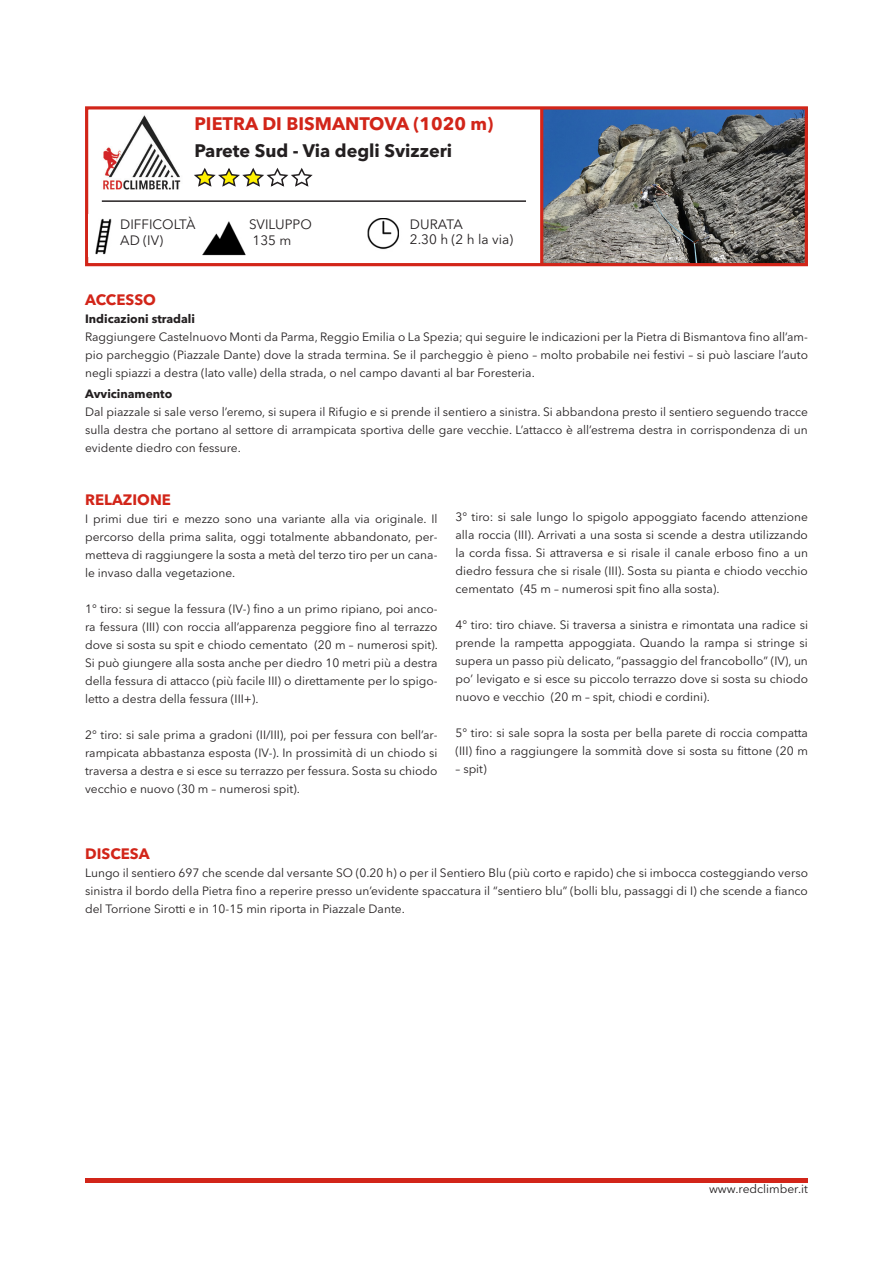
<style>
.page{position:relative;width:893px;height:1263px;background:#fff}
.page>*{position:absolute;margin:0;border:0;box-sizing:border-box;transform-origin:0 0}
.t1{font:700 18px "Avenir Next LT Pro";color:#231f20}
.t2{font:700 18px "Avenir Next LT Pro";color:#d22519}
.t3{font:700 15px "Avenir Next LT Pro";color:#d22519}
.t4{font:13.5px "Avenir Next LT Pro";color:#231f20}
.t5{font:12px/18px "Avenir Next LT Pro";color:#231f20;text-align:justify}
.t6{font:700 12px "Avenir Next LT Pro";color:#231f20}
</style>
<div class="page">
<img style="left:543px;top:110px;width:261px;height:152px">
<hr style="left:85px;top:1178px;width:723px;height:4px;background:#d22519">
<img style="left:103px;top:115px;width:78px;height:75px">
<div style="left:85px;top:106px;width:723px;height:160px;border:3px solid #d22519"></div>
<img style="left:95px;top:218px;width:17px;height:37px">
<img style="left:202px;top:221px;width:44px;height:35px">
<img style="left:367px;top:218px;width:32px;height:32px">
<svg style="left:194px;top:168px;width:119px;height:19px"></svg>
<hr style="left:540px;top:109px;width:3px;height:156px;background:#d22519">
<hr style="left:102px;top:200px;width:424px;height:2px;background:#231f20">
<p class="t2" style="left:194px;top:113px;width:300px">PIETRA DI BISMANTOVA (1020 m)</p>
<p class="t1" style="left:194px;top:140px;width:259px">Parete Sud - Via degli Svizzeri</p>
<p class="t4" style="left:120px;top:216px;width:77px">DIFFICOLTÀ</p>
<p class="t4" style="left:249px;top:216px;width:64px">SVILUPPO</p>
<p class="t4" style="left:410px;top:216px;width:54px">DURATA</p>
<p class="t4" style="left:120px;top:233px;width:45px">AD (IV)</p>
<p class="t4" style="left:253px;top:233px;width:40px">135 m</p>
<p class="t4" style="left:410px;top:231px;width:105px">2.30 h (2 h la via)</p>
<p class="t3" style="left:85px;top:290px;width:72px">ACCESSO</p>
<p class="t6" style="left:85px;top:311px;width:112px">Indicazioni stradali</p>
<p class="t5" style="left:85px;top:327px;width:724px">Raggiungere Castelnuovo Monti da Parma, Reggio Emilia o La Spezia; qui seguire le indicazioni per la Pietra di Bismantova fino all’am&shy;pio parcheggio (Piazzale Dante) dove la strada termina. Se il parcheggio è pieno – molto probabile nei festivi – si può lasciare l’auto negli spiazzi a destra (lato valle) della strada, o nel campo davanti al bar Foresteria.</p>
<p class="t6" style="left:85px;top:386px;width:89px">Avvicinamento</p>
<p class="t5" style="left:85px;top:402px;width:724px">Dal piazzale si sale verso l’eremo, si supera il Rifugio e si prende il sentiero a sinistra. Si abbandona presto il sentiero seguendo tracce sulla destra che portano al settore di arrampicata sportiva delle gare vecchie. L’attacco è all’estrema destra in corrispondenza di un evidente diedro con fessure.</p>
<p class="t3" style="left:85px;top:491px;width:87px">RELAZIONE</p>
<p class="t5" style="left:85px;top:510px;width:354px">I primi due tiri e mezzo sono una variante alla via originale. Il percorso della prima salita, oggi totalmente abbandonato, per&shy;metteva di raggiungere la sosta a metà del terzo tiro per un cana&shy;le invaso dalla vegetazione.</p>
<p class="t5" style="left:85px;top:600px;width:354px">1° tiro: si segue la fessura (IV-) fino a un primo ripiano, poi anco&shy;ra fessura (III) con roccia all’apparenza peggiore fino al terrazzo dove si sosta su spit e chiodo cementato (20 m – numerosi spit).<br>Si può giungere alla sosta anche per diedro 10 metri più a destra della fessura di attacco (più facile III) o direttamente per lo spigo&shy;letto a destra della fessura (III+).</p>
<p class="t5" style="left:85px;top:726px;width:354px">2° tiro: si sale prima a gradoni (II/III), poi per fessura con bell’ar&shy;rampicata abbastanza esposta (IV-). In prossimità di un chiodo si traversa a destra e si esce su terrazzo per fessura. Sosta su chiodo vecchio e nuovo (30 m – numerosi spit).</p>
<p class="t5" style="left:455px;top:508px;width:354px">3° tiro: si sale lungo lo spigolo appoggiato facendo attenzione alla roccia (III). Arrivati a una sosta si scende a destra utilizzando la corda fissa. Si attraversa e si risale il canale erboso fino a un diedro fessura che si risale (III). Sosta su pianta e chiodo vecchio cementato (45 m – numerosi spit fino alla sosta).</p>
<p class="t5" style="left:455px;top:616px;width:354px">4° tiro: tiro chiave. Si traversa a sinistra e rimontata una radice si prende la rampetta appoggiata. Quando la rampa si stringe si supera un passo più delicato, “passaggio del francobollo” (IV), un po’ levigato e si esce su piccolo terrazzo dove si sosta su chiodo nuovo e vecchio (20 m – spit, chiodi e cordini).</p>
<p class="t5" style="left:455px;top:724px;width:354px">5° tiro: si sale sopra la sosta per bella parete di roccia compatta (III) fino a raggiungere la sommità dove si sosta su fittone (20 m</p>
<p class="t5" style="left:455px;top:760px;width:33px">– spit)</p>
<p class="t3" style="left:85px;top:844px;width:66px">DISCESA</p>
<p class="t5" style="left:85px;top:864px;width:724px">Lungo il sentiero 697 che scende dal versante SO (0.20 h) o per il Sentiero Blu (più corto e rapido) che si imbocca costeggiando verso sinistra il bordo della Pietra fino a reperire presso un’evidente spaccatura il “sentiero blu” (bolli blu, passaggi di I) che scende a fianco del Torrione Sirotti e in 10-15 min riporta in Piazzale Dante.</p>
<p class="t5" style="left:709px;top:1180px;width:100px">www.redclimber.it</p>
</div>
